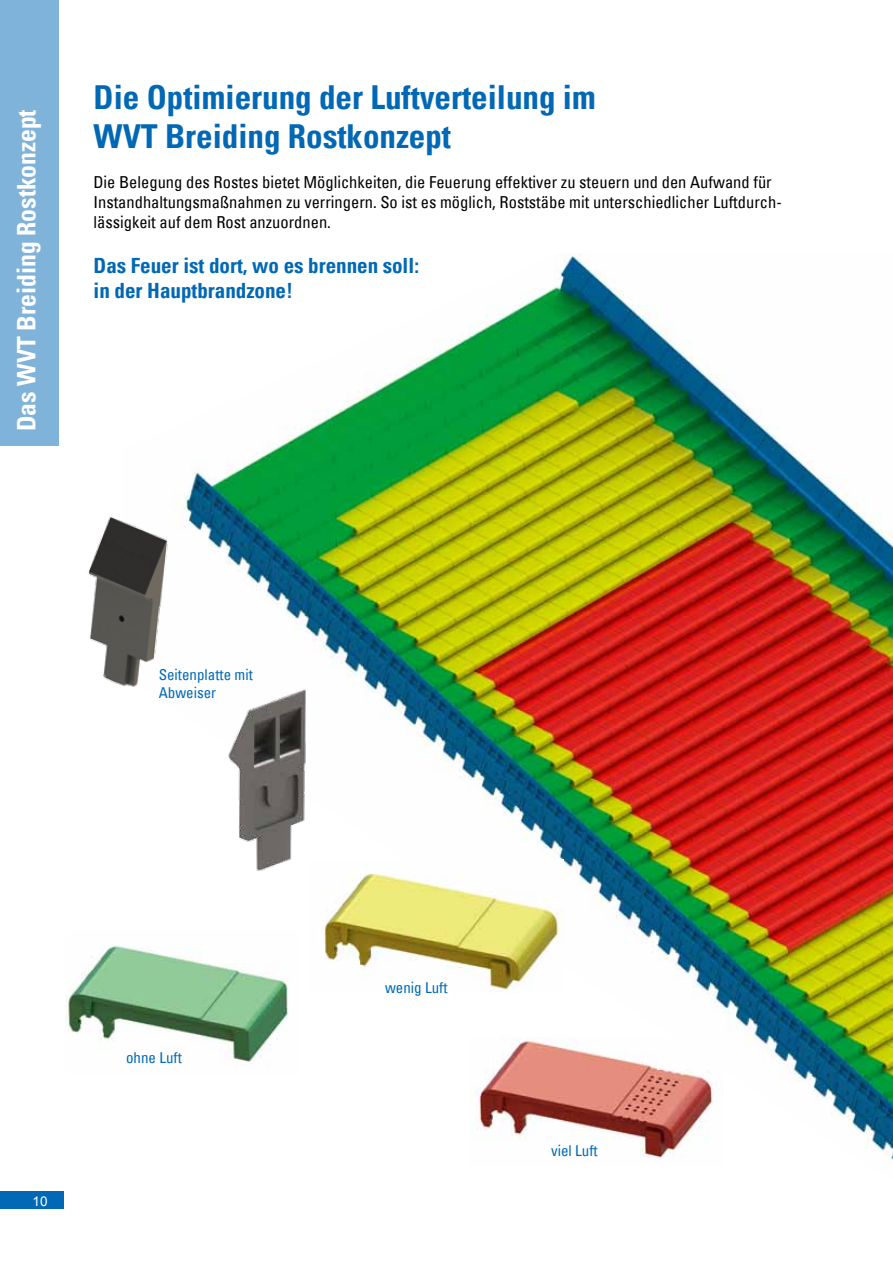
<style>
.page{position:relative;width:893px;height:1263px;background:#fff}
.page>*{position:absolute;margin:0;border:0;box-sizing:border-box;transform-origin:0 0}
.t1{font:700 condensed 33px/39.6px "Univers";color:#0068b4}
.t2{font:700 condensed 25.5px "Univers";color:#fff}
.t3{font:700 condensed 21px/25.2px "Univers";color:#0068b4}
.t4{font:condensed 16.5px/19.8px "Univers";color:#000}
.t5{font:condensed 15px/18px "Univers";color:#0068b4}
.t6{font:13.5px "Arial";color:#fff}
</style>
<div class="page">
<div style="left:0;top:1192px;width:64px;height:17px;background:#0068b4"></div>
<div style="left:0;top:0;width:58px;height:445px;background:#80b3d9"></div>
<img style="left:176px;top:253px;width:717px;height:908px">
<img style="left:187px;top:679px;width:161px;height:210px">
<img style="left:88px;top:507px;width:112px;height:194px">
<img style="left:469px;top:1037px;width:253px;height:124px">
<img style="left:310px;top:859px;width:254px;height:133px">
<img style="left:66px;top:931px;width:232px;height:142px">
<h2 class="t2" style="left:11px;top:431px;width:323px;rotate:-90deg">Das WVT Breiding Rostkonzept</h2>
<h1 class="t1" style="left:94px;top:77px;width:504px">Die Optimierung der Luftverteilung im<br>WVT Breiding Rostkonzept</h1>
<p class="t4" style="left:94px;top:172px;width:690px">Die Belegung des Rostes bietet Möglichkeiten, die Feuerung effektiver zu steuern und den Aufwand für<br>Instandhaltungsmaßnahmen zu verringern. So ist es möglich, Roststäbe mit unterschiedlicher Luftdurch&shy;lässigkeit auf dem Rost anzuordnen.</p>
<p class="t3" style="left:94px;top:252px;width:327px">Das Feuer ist dort, wo es brennen soll: in der Hauptbrandzone!</p>
<p class="t5" style="left:159px;top:665px;width:96px">Seitenplatte mit<br>Abweiser</p>
<p class="t6" style="left:33px;top:1193px;width:17px">10</p>
<p class="t5" style="left:126px;top:1048px;width:57px">ohne Luft</p>
<p class="t5" style="left:385px;top:978px;width:64px">wenig Luft</p>
<p class="t5" style="left:551px;top:1141px;width:48px">viel Luft</p>
</div>
